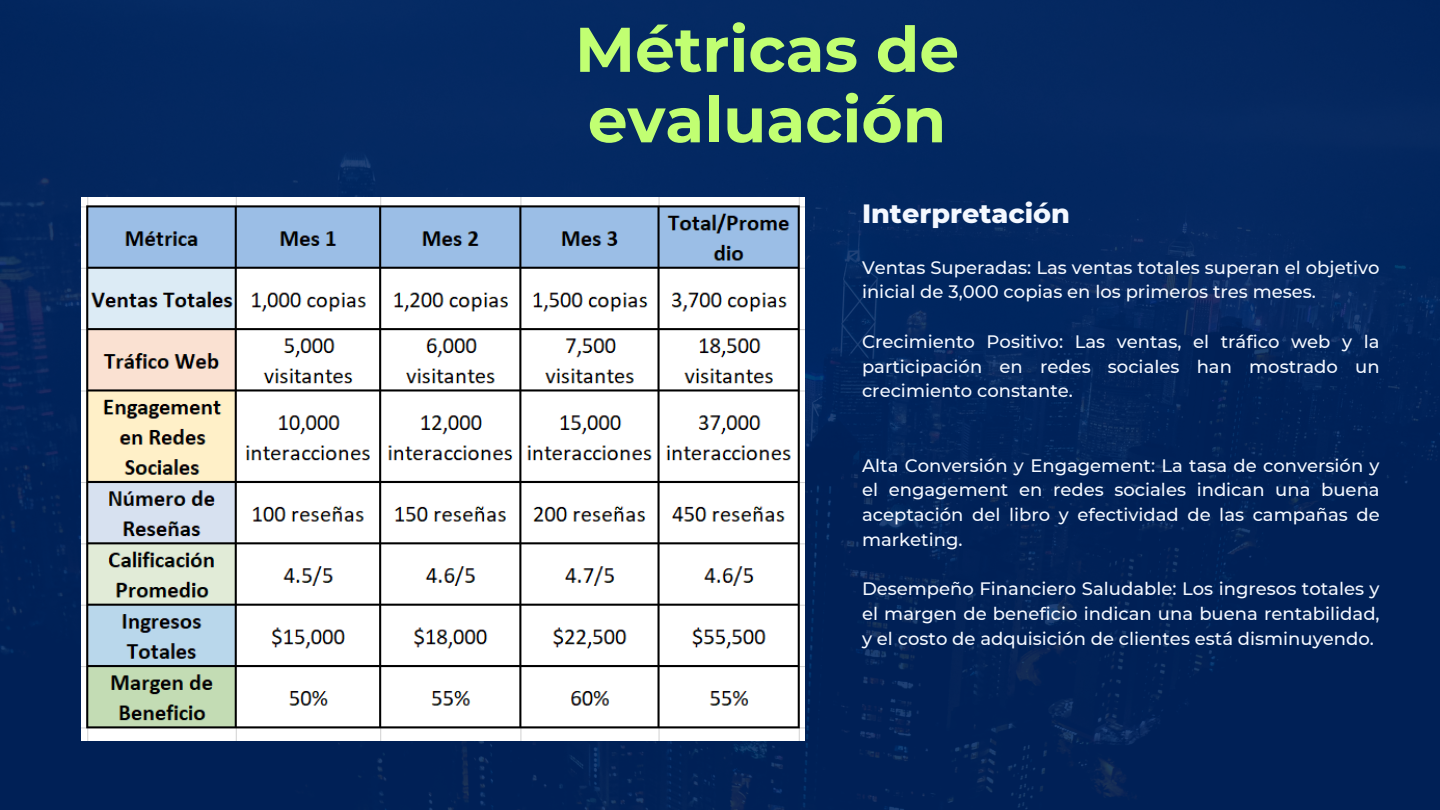
<style>
.page{position:relative;width:1440px;height:810px;background:#02265d}
.page>*{position:absolute;margin:0;border:0;box-sizing:border-box;transform-origin:0 0}
.t1{font:700 63px/70.5px "Montserrat";color:#c1ff72}
.t2{font:800 27px "Montserrat";color:#f4f8ff}
.t3{font:500 18px/24.8px "Montserrat";color:#f4f8ff;text-align:justify}
</style>
<div class="page">
<img style="left:81px;top:198px;width:724px;height:543px">
<h1 class="t1" style="left:575px;top:14px;width:386px">Métricas de evaluación</h1>
<p class="t2" style="left:862px;top:197px;width:209px">Interpretación</p>
<p class="t3" style="left:862px;top:255px;width:519px">Ventas Superadas: Las ventas totales superan el objetivo inicial de 3,000 copias en los primeros tres meses.</p>
<h2 class="t3" style="left:862px;top:329px;width:519px">Crecimiento Positivo: Las ventas, el tráfico web y la participación en redes sociales han mostrado un crecimiento constante.</h2>
<p class="t3" style="left:862px;top:453px;width:519px">Alta Conversión y Engagement: La tasa de conversión y el engagement en redes sociales indican una buena aceptación del libro y efectividad de las campañas de marketing.</p>
<p class="t3" style="left:862px;top:576px;width:519px">Desempeño Financiero Saludable: Los ingresos totales y el margen de beneficio indican una buena rentabilidad, y el costo de adquisición de clientes está disminuyendo.</p>
</div>
